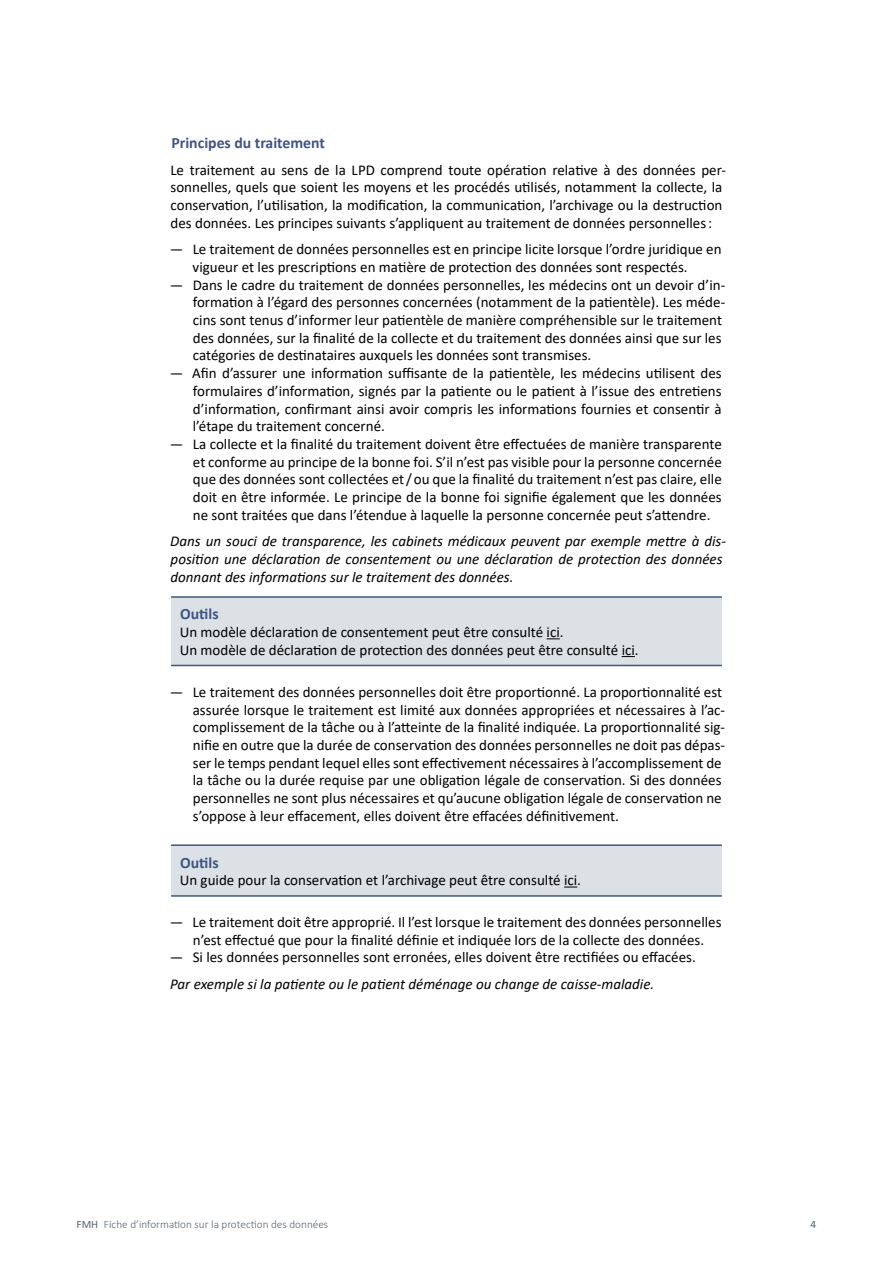
<style>
.page{position:relative;width:893px;height:1263px;background:#fff}
.page>*{position:absolute;margin:0;border:0;box-sizing:border-box;transform-origin:0 0}
.t1{font:700 15.75px "Calibri";color:#3c5587}
.t2{font:15px/17.7px "Calibri";color:#000}
.t3{font:italic 15px/17.7px "Calibri";color:#000}
.t4{font:300 11.25px "Calibri";color:#556473}
.t5{font:11.25px "Calibri";color:#556473}
.s1{font-weight:400}
</style>
<div class="page">
<div style="left:171px;top:597px;width:551px;height:68px;background:#dce1e6"></div>
<hr style="left:171px;top:596px;width:551px;height:2px;background:#3c5587">
<hr style="left:171px;top:665px;width:551px;height:1px;background:#3c5587">
<svg style="left:547px;top:639px;width:13px;height:1px"></svg>
<svg style="left:622px;top:656px;width:13px;height:1px"></svg>
<div style="left:171px;top:845px;width:551px;height:51px;background:#dce1e6"></div>
<hr style="left:171px;top:844px;width:551px;height:2px;background:#3c5587">
<hr style="left:171px;top:895px;width:551px;height:2px;background:#3c5587">
<svg style="left:564px;top:887px;width:13px;height:1px"></svg>
<p class="t1" style="left:171px;top:132px;width:155px">Principes du traitement</p>
<p class="t2" style="left:170px;top:160px;width:557px">Le traitement au sens de la LPD comprend toute opération relative à des données per&shy;sonnelles, quels que soient les moyens et les procédés utilisés, notamment la collecte, la conservation, l’utilisation, la modification, la communication, l’archivage ou la destruction des données. Les principes suivants s’appliquent au traitement de données personnelles :</p>
<p class="t2" style="left:193px;top:240px;width:530px;text-indent:-23px">— Le traitement de données personnelles est en principe licite lorsque l’ordre juridique en vigueur et les prescriptions en matière de protection des données sont respectés.</p>
<p class="t2" style="left:193px;top:275px;width:534px;text-indent:-23px">— Dans le cadre du traitement de données personnelles, les médecins ont un devoir d’in&shy;formation à l’égard des personnes concernées (notamment de la patientèle). Les méde&shy;cins sont tenus d’informer leur patientèle de manière compréhensible sur le traitement des données, sur la finalité de la collecte et du traitement des données ainsi que sur les catégories de destinataires auxquels les données sont transmises.</p>
<p class="t2" style="left:193px;top:364px;width:530px;text-align:justify;text-indent:-23px">— Afin d’assurer une information suffisante de la patientèle, les médecins utilisent des formulaires d’information, signés par la patiente ou le patient à l’issue des entretiens d’information, confirmant ainsi avoir compris les informations fournies et consentir à l’étape du traitement concerné.</p>
<p class="t2" style="left:193px;top:435px;width:530px;text-align:justify;text-indent:-23px">— La collecte et la finalité du traitement doivent être effectuées de manière transparente et conforme au principe de la bonne foi. S’il n’est pas visible pour la personne concernée que des données sont collectées et / ou que la finalité du traitement n’est pas claire, elle doit en être informée. Le principe de la bonne foi signifie également que les données ne sont traitées que dans l’étendue à laquelle la personne concernée peut s’attendre.</p>
<p class="t3" style="left:170px;top:532px;width:557px">Dans un souci de transparence, les cabinets médicaux peuvent par exemple mettre à dis&shy;position une déclaration de consentement ou une déclaration de protection des données donnant des informations sur le traitement des données.</p>
<p class="t1" style="left:180px;top:603px;width:40px">Outils</p>
<p class="t2" style="left:180px;top:623px;width:460px">Un modèle déclaration de consentement peut être consulté ici.<br>Un modèle de déclaration de protection des données peut être consulté ici.</p>
<p class="t2" style="left:193px;top:683px;width:534px;text-indent:-23px">— Le traitement des données personnelles doit être proportionné. La proportionnalité est assurée lorsque le traitement est limité aux données appropriées et nécessaires à l’ac&shy;complissement de la tâche ou à l’atteinte de la finalité indiquée. La proportionnalité sig&shy;nifie en outre que la durée de conservation des données personnelles ne doit pas dépas&shy;ser le temps pendant lequel elles sont effectivement nécessaires à l’accomplissement de la tâche ou la durée requise par une obligation légale de conservation. Si des données personnelles ne sont plus nécessaires et qu’aucune obligation légale de conservation ne s’oppose à leur effacement, elles doivent être effacées définitivement.</p>
<p class="t1" style="left:180px;top:851px;width:40px">Outils</p>
<p class="t2" style="left:180px;top:871px;width:403px">Un guide pour la conservation et l’archivage peut être consulté ici.</p>
<p class="t2" style="left:170px;top:913px;width:553px;text-align:center">— Le traitement doit être approprié. Il l’est lorsque le traitement des données personnelles n’est effectué que pour la finalité définie et indiquée lors de la collecte des données.</p>
<p class="t2" style="left:170px;top:948px;width:528px">— Si les données personnelles sont erronées, elles doivent être rectifiées ou effacées.</p>
<p class="t3" style="left:170px;top:974px;width:486px">Par exemple si la patiente ou le patient déménage ou change de caisse-maladie.</p>
<p class="t4" style="left:77px;top:1217px;width:253px"><span class="s1">FMH</span> Fiche d’information sur la protection des données</p>
<p class="t5" style="left:811px;top:1216px;width:7px">4</p>
</div>
